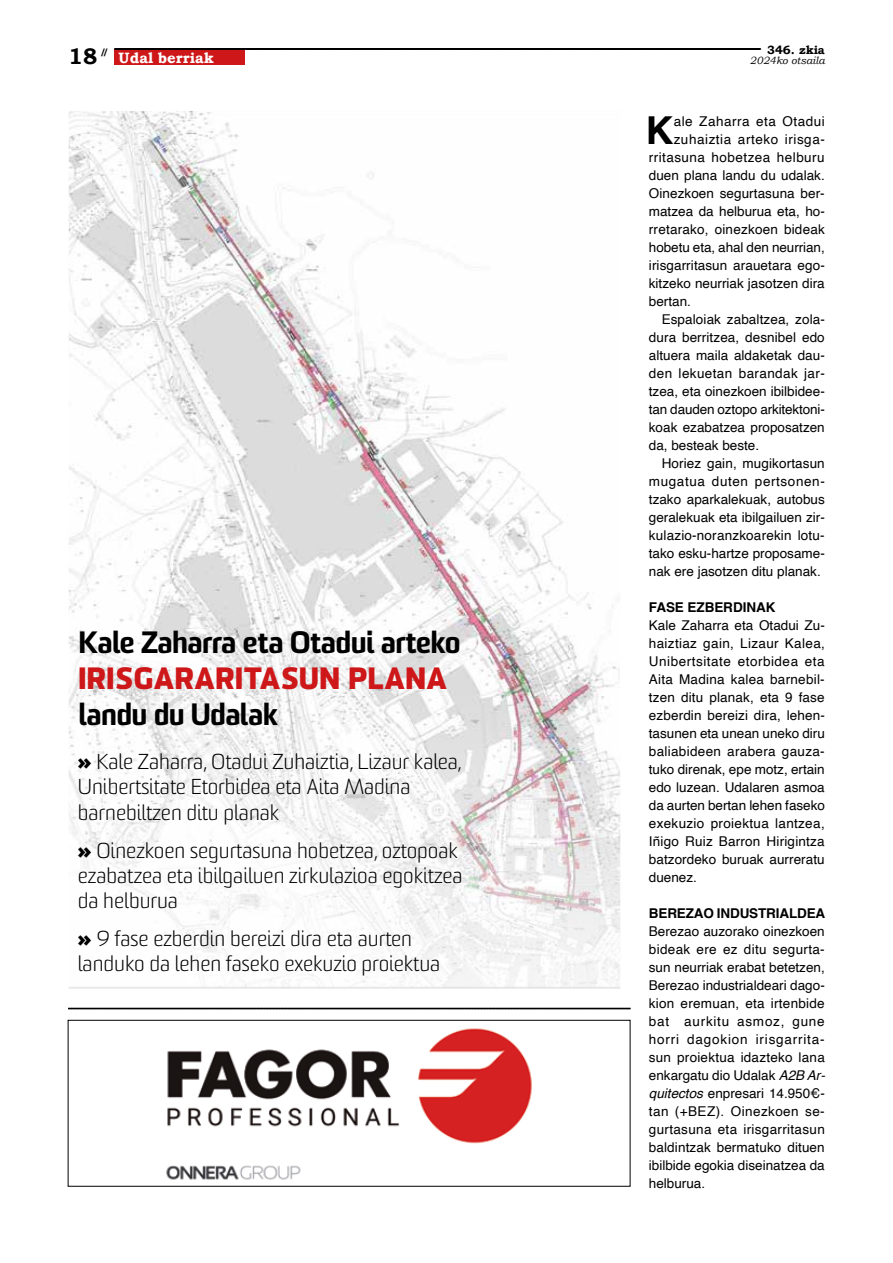
<style>
.page{position:relative;width:893px;height:1263px;background:#fff}
.page>*{position:absolute;margin:0;border:0;box-sizing:border-box;transform-origin:0 0}
.t1{font:700 38.55px "Helvetica";color:#000}
.t2{font:900 30px "Sommet";color:#000}
.t3{font:800 30px "Sommet";letter-spacing:.04em;color:#cd1719}
.t4{font:700 22.5px "Bookman Old Style";color:#000}
.t5{font:300 21px/25.2px "Sommet";color:#000}
.t6{font:700 15px "Bookman Old Style";color:#fff}
.t7{font:13.5px/18px "Helvetica";color:#000;text-align:justify}
.t8{font:13.5px "Helvetica";letter-spacing:.035em;color:#000}
.t9{font:700 13.5px "Helvetica";letter-spacing:-.01em;color:#000}
.t10{font:13.5px "Helvetica";letter-spacing:.03em;color:#000}
.t11{font:13.5px "Helvetica";letter-spacing:.04em;color:#000}
.t12{font:13.5px "Helvetica";letter-spacing:.045em;color:#000}
.t13{font:700 12px "Bookman Old Style";color:#000}
.t14{font:italic 10.5px "Bookman Old Style";color:#000}
.t15{font:700 9px "Bookman Old Style";color:#000}
.s1{font-weight:800}
.s2{font-style:italic}
</style>
<div class="page">
<svg style="left:114px;top:48px;width:647px;height:2px"></svg>
<div style="left:114px;top:49px;width:131px;height:15px;background:#cd1719"></div>
<img style="left:70px;top:112px;width:435px;height:338px">
<svg style="left:68px;top:450px;width:553px;height:539px"></svg>
<svg style="left:68px;top:1007px;width:562px;height:2px"></svg>
<img style="left:166px;top:1028px;width:366px;height:152px">
<div style="left:68px;top:1020px;width:562px;height:166px;border:1px solid #000"></div>
<h3 class="t4" style="left:68px;top:40px;width:31px">18</h3>
<p class="t15" style="left:101px;top:45px;width:10px">//</p>
<p class="t13" style="left:767px;top:41px;width:59px">346. zkia</p>
<p class="t6" style="left:119px;top:47px;width:97px">Udal berriak</p>
<p class="t14" style="left:750px;top:53px;width:76px">2024ko otsaila</p>
<h2 class="t2" style="left:79px;top:622px;width:383px">Kale Zaharra eta Otadui arteko</h2>
<h2 class="t3" style="left:79px;top:658px;width:369px">IRISGARARITASUN PLANA</h2>
<h2 class="t2" style="left:79px;top:694px;width:200px">landu du Udalak</h2>
<h3 class="t5" style="left:78px;top:750px;width:385px"><span class="s1">»</span> Kale Zaharra, Otadui Zuhaiztia, Lizaur kalea,<br>Unibertsitate Etorbidea eta Aita Madina barnebiltzen ditu planak</h3>
<h3 class="t5" style="left:78px;top:838px;width:386px"><span class="s1">»</span> Oinezkoen segurtasuna hobetzea, oztopoak ezabatzea eta ibilgailuen zirkulazioa egokitzea da helburua</h3>
<h3 class="t5" style="left:78px;top:927px;width:364px"><span class="s1">»</span> 9 fase ezberdin bereizi dira eta aurten landuko da lehen faseko exekuzio proiektua</h3>
<h1 class="t1" style="left:646px;top:107px;width:29px">K</h1>
<p class="t8" style="left:674px;top:111px;width:153px">ale Zaharra eta Otadui</p>
<p class="t11" style="left:674px;top:129px;width:153px">zuhaiztia arteko irisga-</p>
<p class="t8" style="left:649px;top:147px;width:177px">rritasuna hobetzea helburu</p>
<p class="t7" style="left:649px;top:167px;width:177px">duen plana landu du udalak.</p>
<p class="t7" style="left:649px;top:185px;width:177px">Oinezkoen segurtasuna ber-</p>
<p class="t7" style="left:649px;top:203px;width:177px">matzea da helburua eta, ho-</p>
<p class="t7" style="left:649px;top:221px;width:177px">rretarako, oinezkoen bideak</p>
<p class="t7" style="left:649px;top:239px;width:177px">hobetu eta, ahal den neurrian,</p>
<p class="t7" style="left:649px;top:257px;width:177px">irisgarritasun arauetara ego-</p>
<p class="t7" style="left:649px;top:275px;width:177px">kitzeko neurriak jasotzen dira</p>
<p class="t7" style="left:649px;top:293px;width:44px">bertan.</p>
<p class="t7" style="left:662px;top:311px;width:165px">Espaloiak zabaltzea, zola-</p>
<p class="t7" style="left:649px;top:329px;width:177px">dura berritzea, desnibel edo</p>
<p class="t7" style="left:649px;top:347px;width:177px">altuera maila aldaketak dau-</p>
<p class="t10" style="left:649px;top:363px;width:177px">den lekuetan barandak jar-</p>
<p class="t7" style="left:649px;top:383px;width:177px">tzea, eta oinezkoen ibilbidee-</p>
<p class="t7" style="left:649px;top:401px;width:177px">tan dauden oztopo arkitektoni-</p>
<p class="t7" style="left:649px;top:419px;width:177px">koak ezabatzea proposatzen</p>
<p class="t7" style="left:649px;top:437px;width:112px">da, besteak beste.</p>
<p class="t7" style="left:662px;top:455px;width:165px">Horiez gain, mugikortasun</p>
<p class="t12" style="left:649px;top:471px;width:177px">mugatua duten pertsonen-</p>
<p class="t7" style="left:649px;top:491px;width:177px">tzako aparkalekuak, autobus</p>
<p class="t7" style="left:649px;top:509px;width:177px">geralekuak eta ibilgailuen zir-</p>
<p class="t7" style="left:649px;top:527px;width:177px">kulazio-noranzkoarekin lotu-</p>
<p class="t7" style="left:649px;top:545px;width:177px">tako esku-hartze proposame-</p>
<p class="t7" style="left:649px;top:563px;width:173px">nak ere jasotzen ditu planak.</p>
<p class="t9" style="left:649px;top:599px;width:128px">FASE EZBERDINAK</p>
<p class="t7" style="left:649px;top:617px;width:178px">Kale Zaharra eta Otadui Zu&shy;haiztiaz gain, Lizaur Kalea, Unibertsitate etorbidea eta Aita Madina kalea barnebil&shy;tzen ditu planak, eta 9 fase ezberdin bereizi dira, lehen&shy;tasunen eta unean uneko diru baliabideen arabera gauza&shy;tuko direnak, epe motz, ertain edo luzean. Udalaren asmoa da aurten bertan lehen faseko exekuzio proiektua lantzea, Iñigo Ruiz Barron Hirigintza batzordeko buruak aurreratu duenez.</p>
<p class="t9" style="left:649px;top:905px;width:178px">BEREZAO INDUSTRIALDEA</p>
<p class="t7" style="left:649px;top:922px;width:178px">Berezao auzorako oinezkoen bideak ere ez ditu segurta&shy;sun neurriak erabat betetzen, Berezao industrialdeari dago&shy;kion eremuan, eta irtenbide bat aurkitu asmoz, gune horri dagokion irisgarrita&shy;sun proiektua idazteko lana enkargatu dio Udalak <span class="s2">A2B Ar&shy;quitectos</span> enpresari 14.950€- tan (+BEZ). Oinezkoen se&shy;gurtasuna eta irisgarritasun baldintzak bermatuko dituen ibilbide egokia diseinatzea da helburua.</p>
</div>
